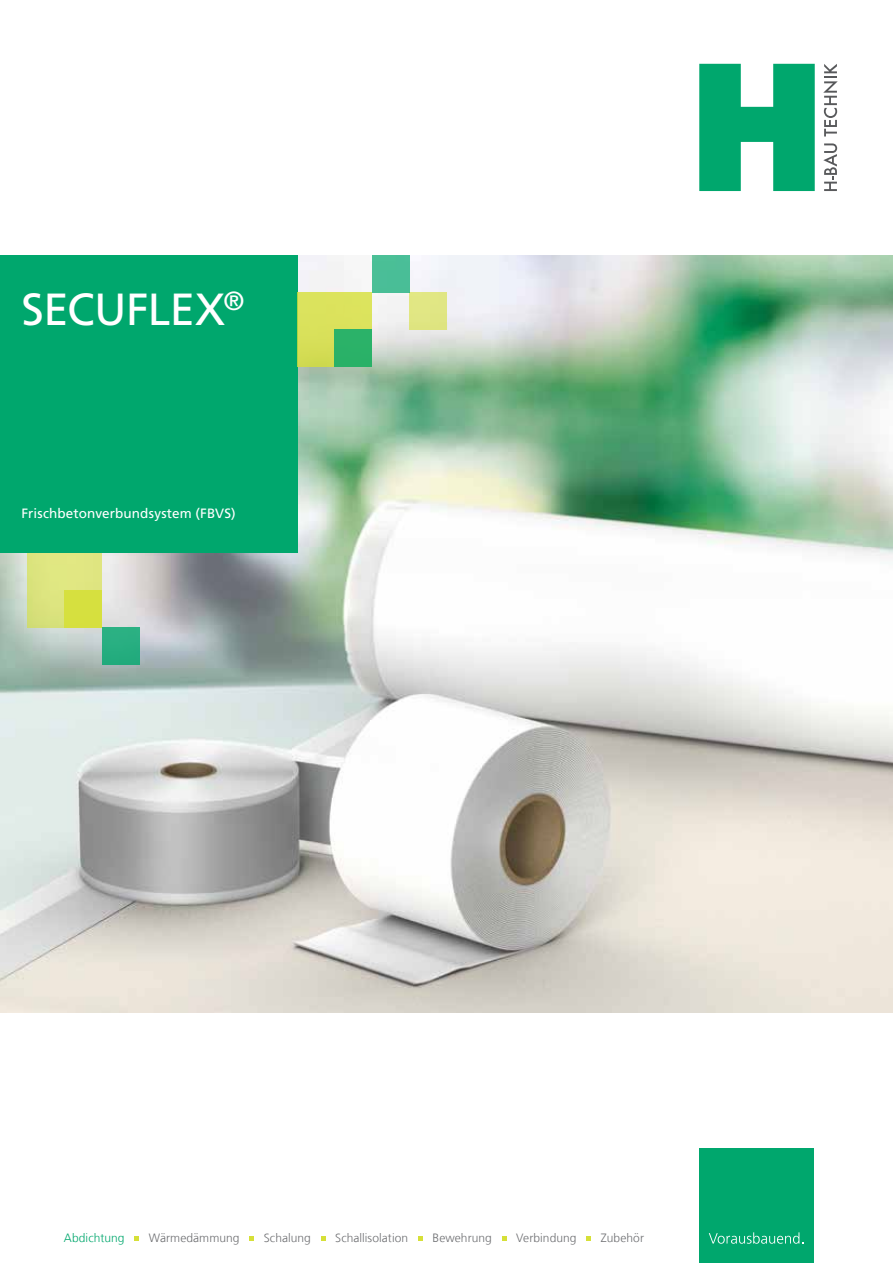
<style>
.page{position:relative;width:893px;height:1263px;background:#fff}
.page>*{position:absolute;margin:0;border:0;box-sizing:border-box;transform-origin:0 0}
.t1{font:45px "Frutiger LT Com";letter-spacing:-.015em;color:#fff}
.t2{font:13.5px "Frutiger LT Com";letter-spacing:.01em;color:#fff}
.t3{font:300 12px "Frutiger LT Com";letter-spacing:.005em;color:#6d6e71}
.t4{font:300 12px "Frutiger LT Com";letter-spacing:.005em;color:#00a76d}
</style>
<div class="page">
<img style="left:0;top:255px;width:893px;height:757px">
<svg style="left:699px;top:64px;width:116px;height:127px"></svg>
<svg style="left:823px;top:143px;width:14px;height:48px"></svg>
<svg style="left:823px;top:64px;width:15px;height:72px"></svg>
<div style="left:0;top:255px;width:298px;height:298px;background:#00a76d"></div>
<div style="left:28px;top:553px;width:74px;height:74px;background:#dfe580"></div>
<div style="left:102px;top:627px;width:37px;height:37px;background:#27af81"></div>
<div style="left:65px;top:590px;width:37px;height:37px;background:#d6e03f"></div>
<svg style="left:135px;top:1236px;width:4px;height:4px"></svg>
<svg style="left:249px;top:1236px;width:5px;height:4px"></svg>
<svg style="left:321px;top:1236px;width:4px;height:4px"></svg>
<svg style="left:418px;top:1236px;width:5px;height:4px"></svg>
<svg style="left:502px;top:1236px;width:4px;height:4px"></svg>
<svg style="left:586px;top:1236px;width:5px;height:4px"></svg>
<div style="left:699px;top:1149px;width:115px;height:114px;background:#00a76d"></div>
<svg style="left:709px;top:1232px;width:94px;height:12px"></svg>
<div style="left:298px;top:292px;width:74px;height:75px;background:#dbe25c"></div>
<div style="left:409px;top:292px;width:37px;height:38px;background:#e0e684"></div>
<div style="left:372px;top:255px;width:37px;height:37px;background:#4abe97"></div>
<div style="left:335px;top:330px;width:37px;height:37px;background:#2ab268"></div>
<h1 class="t1" style="left:22px;top:281px;width:224px">SECUFLEX<sup>®</sup></h1>
<p class="t2" style="left:22px;top:505px;width:216px">Frischbetonverbundsystem (FBVS)</p>
<p class="t4" style="left:64px;top:1230px;width:62px">Abdichtung</p>
<p class="t3" style="left:149px;top:1230px;width:92px">Wärmedämmung</p>
<p class="t3" style="left:264px;top:1230px;width:49px">Schalung</p>
<p class="t3" style="left:335px;top:1230px;width:75px">Schallisolation</p>
<p class="t3" style="left:433px;top:1230px;width:61px">Bewehrung</p>
<p class="t3" style="left:516px;top:1230px;width:62px">Verbindung</p>
<p class="t3" style="left:601px;top:1230px;width:45px">Zubehör</p>
</div>
